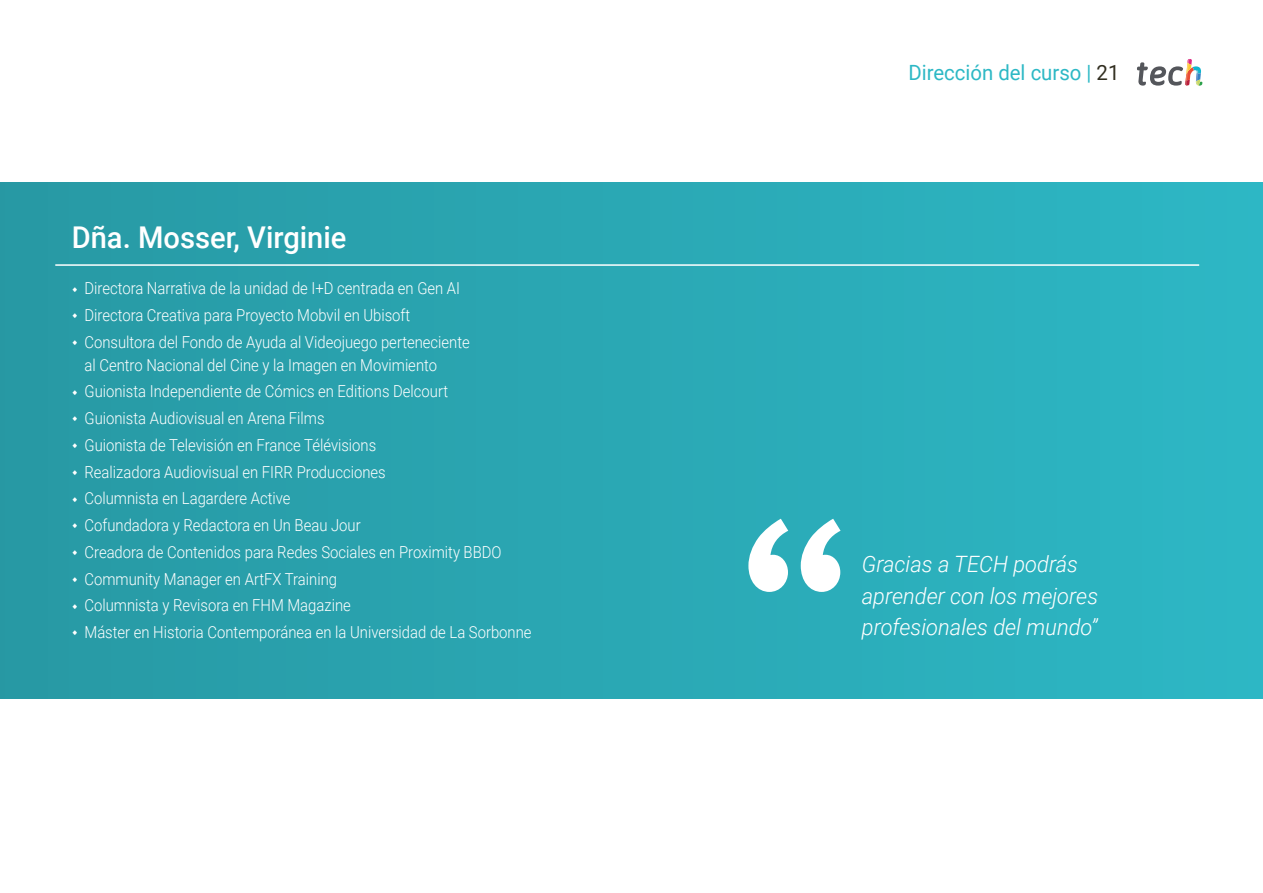
<style>
.page{position:relative;width:1263px;height:893px;background:#fff}
.page>*{position:absolute;margin:0;border:0;box-sizing:border-box;transform-origin:0 0}
.t1{font:500 30px "Roboto";color:#fff}
.t2{font:italic 300 22.5px/31.5px "Roboto";color:#fff}
.t3{font:21px "Roboto";color:#2db8c5}
.t4{font:300 16.5px/26.7px "Roboto";color:#fff;scale:.9 1}
.s1{color:#312e20}
</style>
<div class="page">
<div style="left:0;top:182px;width:1263px;height:516px;background:linear-gradient(to right,#2799a4,#2db7c5)"></div>
<svg style="left:748px;top:519px;width:92px;height:73px"></svg>
<hr style="left:55px;top:264px;width:1144px;height:2px;background:#fff">
<svg style="left:1137px;top:59px;width:65px;height:27px"></svg>
<svg style="left:73px;top:287px;width:4px;height:5px"></svg>
<svg style="left:73px;top:314px;width:4px;height:5px"></svg>
<svg style="left:73px;top:340px;width:4px;height:5px"></svg>
<svg style="left:73px;top:390px;width:4px;height:5px"></svg>
<svg style="left:73px;top:416px;width:4px;height:5px"></svg>
<svg style="left:73px;top:443px;width:4px;height:5px"></svg>
<svg style="left:73px;top:470px;width:4px;height:5px"></svg>
<svg style="left:73px;top:497px;width:4px;height:5px"></svg>
<svg style="left:73px;top:523px;width:4px;height:5px"></svg>
<svg style="left:73px;top:550px;width:4px;height:5px"></svg>
<svg style="left:73px;top:577px;width:4px;height:5px"></svg>
<svg style="left:73px;top:604px;width:4px;height:5px"></svg>
<svg style="left:73px;top:630px;width:4px;height:5px"></svg>
<h1 class="t1" style="left:72px;top:216px;width:276px">Dña. Mosser, Virginie</h1>
<p class="t4" style="left:85px;top:275px;width:430px">Directora Narrativa de la unidad de I+D centrada en Gen AI<br>Directora Creativa para Proyecto Mobvil en Ubisoft<br>Consultora del Fondo de Ayuda al Videojuego perteneciente</p>
<p class="t4" style="left:85px;top:351px;width:498px">al Centro Nacional del Cine y la Imagen en Movimiento<br>Guionista Independiente de Cómics en Editions Delcourt<br>Guionista Audiovisual en Arena Films<br>Guionista de Televisión en France Télévisions<br>Realizadora Audiovisual en FIRR Producciones<br>Columnista en Lagardere Active<br>Cofundadora y Redactora en Un Beau Jour<br>Creadora de Contenidos para Redes Sociales en Proximity BBDO Community Manager en ArtFX Training<br>Columnista y Revisora en FHM Magazine<br>Máster en Historia Contemporánea en la Universidad de La Sorbonne</p>
<p class="t3" style="left:908px;top:57px;width:213px">Dirección del curso | <span class="s1">21</span></p>
<h2 class="t2" style="left:862px;top:548px;width:238px">Gracias a TECH podrás aprender con los mejores profesionales del mundo”</h2>
</div>
